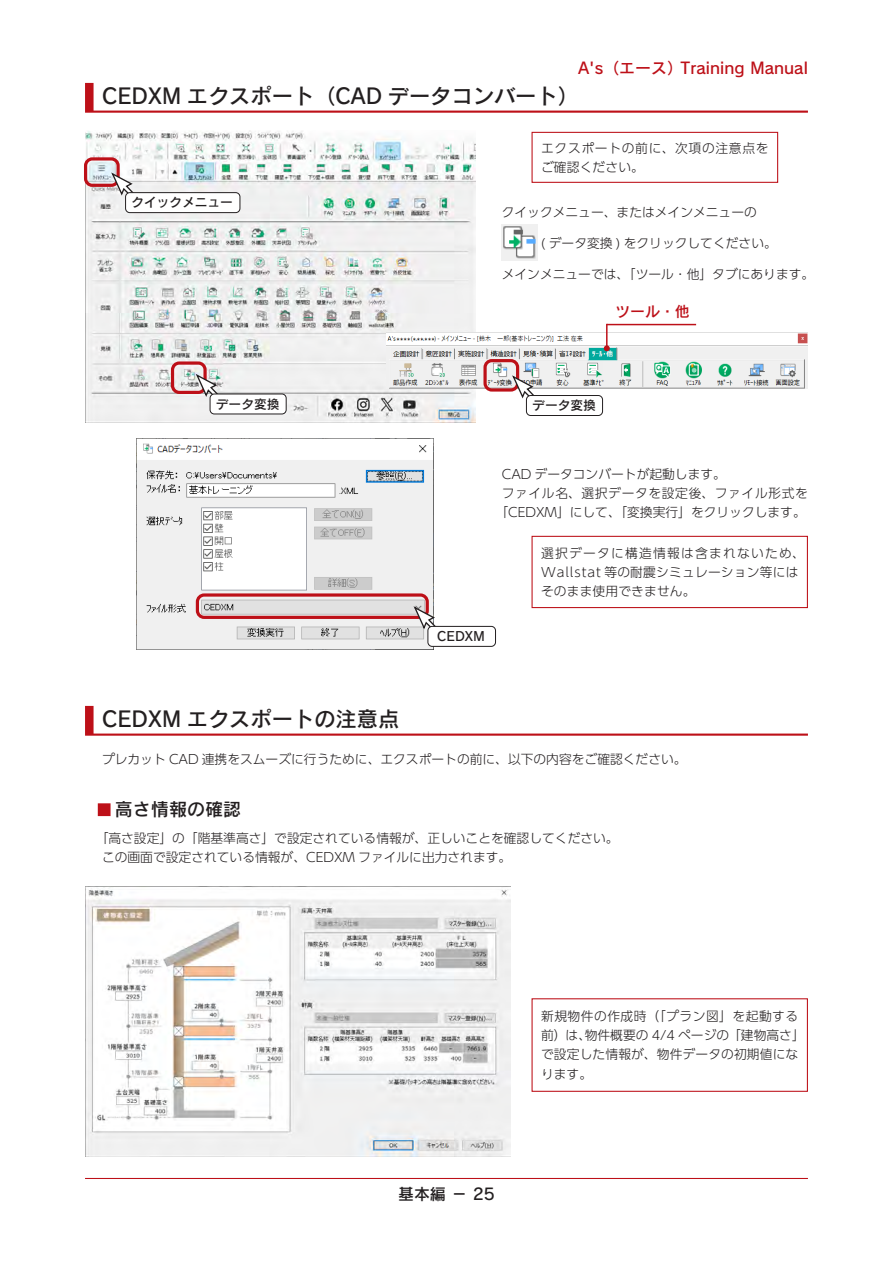
<style>
.page{position:relative;width:893px;height:1263px;background:#fff}
.page>*{position:absolute;margin:0;border:0;box-sizing:border-box;transform-origin:0 0}
.中見出し{font:21.3px "Rodin Pro N DB";color:#231f20}
.小見出し{font:18px "Rodin Pro N DB";color:#231f20}
.t1{font:15.9px "Rodin Pro N DB";color:#bd1018}
.t2{font:15.9px "Rodin Pro N DB";color:#231f20}
.小小見出し赤{font:14.85px "Rodin Pro N DB";color:#bd1018}
.本文{font:300 12.75px "UD Shin Go Pr 6 N";color:#231f20}
.右本文{font:300 12.75px "UD Shin Go Pr 6 N";color:#231f20}
.参考{font:300 12.75px/19.2px "UD Shin Go Pr 6 N";letter-spacing:.015em;color:#231f20}
.参考-2{font:300 12.75px/19.2px "UD Shin Go Pr 6 N";letter-spacing:.045em;color:#231f20}
.右本文-2{font:300 12.75px/19.2px "UD Shin Go Pr 6 N";letter-spacing:.05em;color:#231f20;text-align:center}
.参考-3{font:300 12.75px/19.2px "UD Shin Go Pr 6 N";letter-spacing:.055em;color:#231f20}
.本文太字{font:12.75px "Rodin Pro N DB";color:#231f20}
</style>
<div class="page">
<hr style="left:85px;top:1178px;width:723px;height:1px;background:#bd1018">
<div style="left:85px;top:83px;width:723px;height:30px;background:#bd1018"></div>
<div style="left:94px;top:81px;width:718px;height:30px;background:#fff"></div>
<img style="left:502px;top:225px;width:36px;height:36px">
<img style="left:136px;top:438px;width:298px;height:212px">
<div style="left:196px;top:593px;width:233px;height:26px;border:3px solid #bd1018;border-radius:7px"></div>
<svg style="left:412px;top:605px;width:25px;height:26px"></svg>
<div style="left:428px;top:626px;width:67px;height:20px;background:#fff;border-radius:4px"></div>
<div style="left:428px;top:626px;width:68px;height:21px;border:1px solid #231f20;border-radius:4px"></div>
<div style="left:531px;top:132px;width:247px;height:51px;border:1px solid #bd1018"></div>
<div style="left:531px;top:536px;width:277px;height:72px;border:1px solid #bd1018"></div>
<svg style="left:85px;top:706px;width:723px;height:30px;background:#ce4f55"></svg>
<div style="left:94px;top:704px;width:718px;height:29px;background:#fff"></div>
<div style="left:98px;top:803px;width:143px;height:13px;background:#bd1018"></div>
<div style="left:111px;top:801px;width:135px;height:21px;background:#fff"></div>
<img style="left:85px;top:887px;width:425px;height:270px">
<div style="left:531px;top:998px;width:277px;height:94px;border:1px solid #bd1018"></div>
<img style="left:85px;top:130px;width:390px;height:292px">
<div style="left:84px;top:157px;width:36px;height:30px;border:3px solid #bd1018;border-radius:7px"></div>
<svg style="left:110px;top:171px;width:25px;height:26px"></svg>
<div style="left:126px;top:193px;width:114px;height:20px;background:#fff;border-radius:4px"></div>
<div style="left:125px;top:192px;width:115px;height:21px;border:1px solid #231f20;border-radius:4px"></div>
<div style="left:171px;top:361px;width:36px;height:33px;border:3px solid #bd1018;border-radius:7px"></div>
<svg style="left:194px;top:372px;width:25px;height:27px"></svg>
<div style="left:210px;top:394px;width:76px;height:20px;background:#fff;border-radius:4px"></div>
<div style="left:210px;top:394px;width:76px;height:20px;border:1px solid #231f20;border-radius:4px"></div>
<img style="left:387px;top:333px;width:421px;height:56px">
<div style="left:483px;top:359px;width:36px;height:33px;border:3px solid #bd1018;border-radius:7px"></div>
<hr style="left:607px;top:324px;width:89px;height:1px;background:#bd1018">
<svg style="left:604px;top:324px;width:6px;height:27px"></svg>
<svg style="left:511px;top:374px;width:25px;height:25px"></svg>
<div style="left:526px;top:395px;width:77px;height:20px;background:#fff;border-radius:4px"></div>
<div style="left:526px;top:395px;width:77px;height:21px;border:1px solid #231f20;border-radius:4px"></div>
<p class="中見出し" style="left:102px;top:82px;width:479px">CEDXM エクスポート（CAD データコンバート）</p>
<p class="t1" style="left:578px;top:57px;width:231px">A's（エース）Training Manual</p>
<p class="本文太字" style="left:131px;top:194px;width:104px">クイックメニュー</p>
<p class="本文太字" style="left:216px;top:396px;width:65px">データ変換</p>
<p class="参考-3" style="left:541px;top:138px;width:229px">エクスポートの前に、次項の注意点をご確認ください。</p>
<p class="右本文" style="left:502px;top:202px;width:257px">クイックメニュー、またはメインメニューの</p>
<p class="右本文" style="left:541px;top:233px;width:237px">( データ変換 ) をクリックしてください。</p>
<p class="右本文" style="left:502px;top:263px;width:314px">メインメニューでは、「ツール･他」タブにあります。</p>
<p class="小小見出し赤" style="left:615px;top:302px;width:76px">ツール･他</p>
<p class="本文太字" style="left:532px;top:397px;width:65px">データ変換</p>
<p class="本文太字" style="left:437px;top:628px;width:49px">CEDXM</p>
<p class="右本文" style="left:502px;top:464px;width:226px">CAD データコンバートが起動します。</p>
<p class="右本文-2" style="left:495px;top:483px;width:314px">ファイル名、選択データを設定後、ファイル形式を「CEDXM」にして、「変換実行」をクリックします。</p>
<p class="参考-2" style="left:541px;top:543px;width:265px">選択データに構造情報は含まれないため、<br>Wallstat 等の耐震シミュレーション等にはそのまま使用できません。</p>
<p class="中見出し" style="left:102px;top:705px;width:299px">CEDXM エクスポートの注意点</p>
<p class="本文" style="left:102px;top:748px;width:586px">プレカット CAD 連携をスムーズに行うために、エクスポートの前に、以下の内容をご確認ください。</p>
<p class="小見出し" style="left:115px;top:797px;width:128px">高さ情報の確認</p>
<p class="本文" style="left:96px;top:827px;width:524px">「高さ設定」の「階基準高さ」で設定されている情報が、正しいことを確認してください。</p>
<p class="本文" style="left:102px;top:847px;width:411px">この画面で設定されている情報が、CEDXM ファイルに出力されます。</p>
<p class="t2" style="left:398px;top:1184px;width:98px">基本編 － 25</p>
<p class="参考" style="left:541px;top:1006px;width:265px">新規物件の作成時（「プラン図」を起動する前）は、物件概要の 4/4 ページの「建物高さ」で設定した情報が、物件データの初期値になります。</p>
</div>
